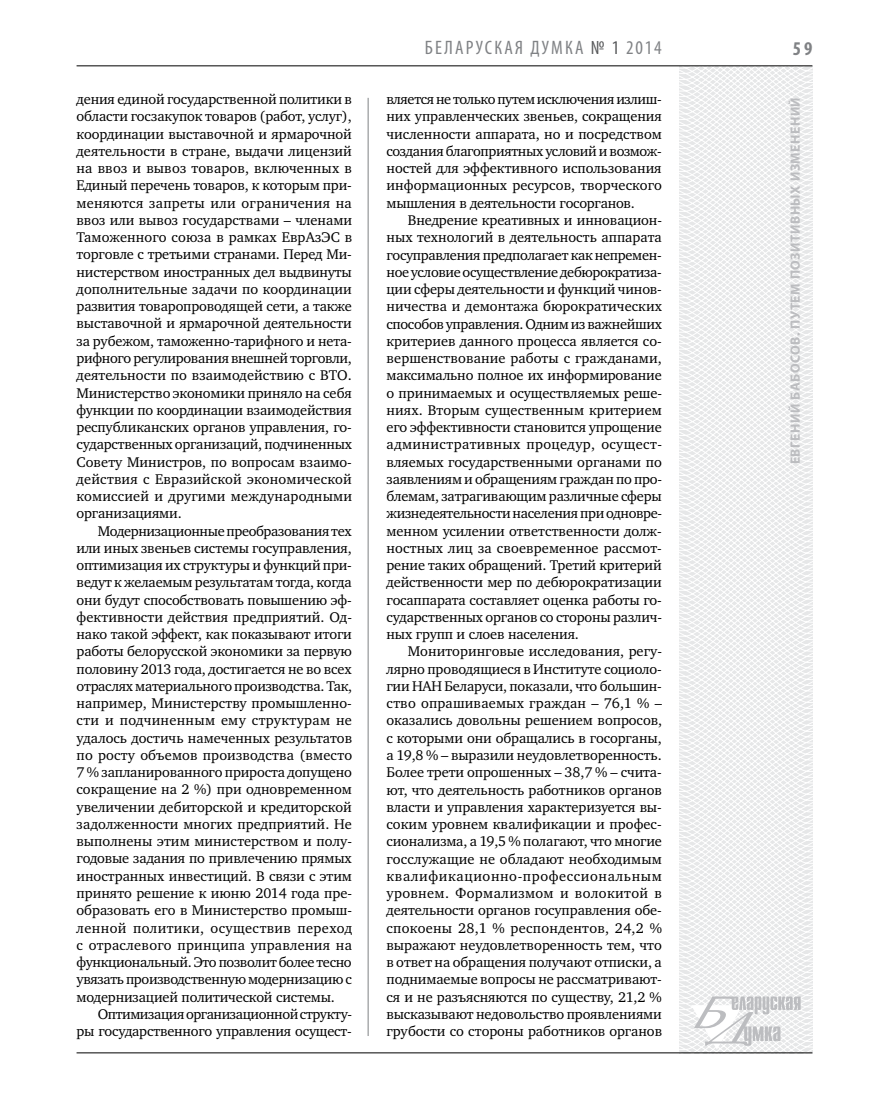
<style>
.page{position:relative;width:872px;height:1106px;background:#fff}
.page>*{position:absolute;margin:0;border:0;box-sizing:border-box;transform-origin:0 0}
.t1{font:condensed 19.5px "Myriad Pro";letter-spacing:.11em;color:#808285}
.t2{font:700 condensed 19.5px "Myriad Pro";color:#808285}
.t3{font:14.4px/17.2px "Charter C";letter-spacing:-.01em;color:#000;text-align:justify}
.t4{font:700 13.5px "Myriad Pro";letter-spacing:.04em;color:#bcbdc0}
.s1{color:#58595b}
</style>
<div class="page">
<hr style="left:368px;top:98px;width:1px;height:938px;background:#808285">
<svg style="left:621px;top:65px;width:192px;height:989px"></svg>
<svg style="left:691px;top:996px;width:109px;height:53px"></svg>
<hr style="left:77px;top:65px;width:735px;height:1px;background:#000">
<hr style="left:77px;top:1052px;width:735px;height:1px;background:#000">
<p class="t3" style="left:77px;top:91px;width:277px">дения единой государственной политики в области госзакупок товаров (работ, услуг), координации выставочной и ярмарочной деятельности в стране, выдачи лицензий на ввоз и вывоз товаров, включенных в Единый перечень товаров, к которым при&shy;меняются запреты или ограничения на ввоз или вывоз государствами – членами Таможенного союза в рамках ЕврАзЭС в торговле с третьими странами. Перед Ми&shy;нистерством иностранных дел выдвинуты дополнительные задачи по координации развития товаропроводящей сети, а также выставочной и ярмарочной деятельности за рубежом, таможенно-тарифного и нета&shy;рифного регулирования внешней торговли, деятельности по взаимодействию с ВТО.<br>Министерство экономики приняло на себя функции по координации взаимодействия республиканских органов управления, го&shy;сударственных организаций, подчиненных Совету Министров, по вопросам взаимо&shy;действия с Евразийской экономической комиссией и другими международными организациями.</p>
<p class="t3" style="left:77px;top:522px;width:277px;text-indent:21px">Модернизационные преобразования тех или иных звеньев системы госуправления, оптимизация их структуры и функций при&shy;ведут к желаемым результатам тогда, когда они будут способствовать повышению эф&shy;фективности действия предприятий. Од&shy;нако такой эффект, как показывают итоги работы белорусской экономики за первую половину 2013 года, достигается не во всех отраслях материального производства. Так, например, Министерству промышленно&shy;сти и подчиненным ему структурам не удалось достичь намеченных результатов по росту объемов производства (вместо 7 % запланированного прироста допущено сокращение на 2 %) при одновременном увеличении дебиторской и кредиторской задолженности многих предприятий. Не выполнены этим министерством и полу&shy;годовые задания по привлечению прямых иностранных инвестиций. В связи с этим принято решение к июню 2014 года пре&shy;образовать его в Министерство промыш&shy;ленной политики, осуществив переход с отраслевого принципа управления на функциональный. Это позволит более тесно увязать производственную модернизацию с модернизацией политической системы.</p>
<p class="t3" style="left:77px;top:1005px;width:277px;text-align:right">Оптимизация организационной структу&shy;ры государственного управления осущест-</p>
<h1 class="t1" style="left:425px;top:36px;width:238px">БЕЛАРУСКАЯ ДУМКА <span class="s1">№ 1</span> 2014</h1>
<h1 class="t2" style="left:793px;top:37px;width:21px">59</h1>
<p class="t3" style="left:386px;top:91px;width:277px">вляется не только путем исключения излиш&shy;них управленческих звеньев, сокращения численности аппарата, но и посредством создания благоприятных условий и возмож&shy;ностей для эффективного использования информационных ресурсов, творческого мышления в деятельности госорганов.</p>
<p class="t3" style="left:386px;top:212px;width:277px;text-indent:21px">Внедрение креативных и инновацион&shy;ных технологий в деятельность аппарата госуправления предполагает как непремен&shy;ное условие осуществление дебюрократиза&shy;ции сферы деятельности и функций чинов&shy;ничества и демонтажа бюрократических способов управления. Одним из важнейших критериев данного процесса является со&shy;вершенствование работы с гражданами, максимально полное их информирование о принимаемых и осуществляемых реше&shy;ниях. Вторым существенным критерием его эффективности становится упрощение административных процедур, осущест&shy;вляемых государственными органами по заявлениям и обращениям граждан по про&shy;блемам, затрагивающим различные сферы жизнедеятельности населения при одновре&shy;менном усилении ответственности долж&shy;ностных лиц за своевременное рассмот&shy;рение таких обращений. Третий критерий действенности мер по дебюрократизации госаппарата составляет оценка работы го&shy;сударственных органов со стороны различ&shy;ных групп и слоев населения.</p>
<p class="t3" style="left:386px;top:643px;width:277px;text-indent:21px">Мониторинговые исследования, регу&shy;лярно проводящиеся в Институте социоло&shy;гии НАН Беларуси, показали, что большин&shy;ство опрашиваемых граждан – 76,1 % – оказались довольны решением вопросов, с которыми они обращались в госорганы, а 19,8 % – выразили неудовлетворенность.<br>Более трети опрошенных – 38,7 % – счита&shy;ют, что деятельность работников органов власти и управления характеризуется вы&shy;соким уровнем квалификации и профес&shy;сионализма, а 19,5 % полагают, что многие госслужащие не обладают необходимым квалификационно-профессиональным уровнем. Формализмом и волокитой в деятельности органов госуправления обе&shy;спокоены 28,1 % респондентов, 24,2 % выражают неудовлетворенность тем, что в ответ на обращения получают отписки, а поднимаемые вопросы не рассматривают&shy;ся и не разъясняются по существу, 21,2 % высказывают недовольство проявлениями грубости со стороны работников органов</p>
<p class="t4" style="left:786px;top:464px;width:369px;rotate:-90deg">Евгений БАБОСОВ. Путем позитивных изменений</p>
</div>
